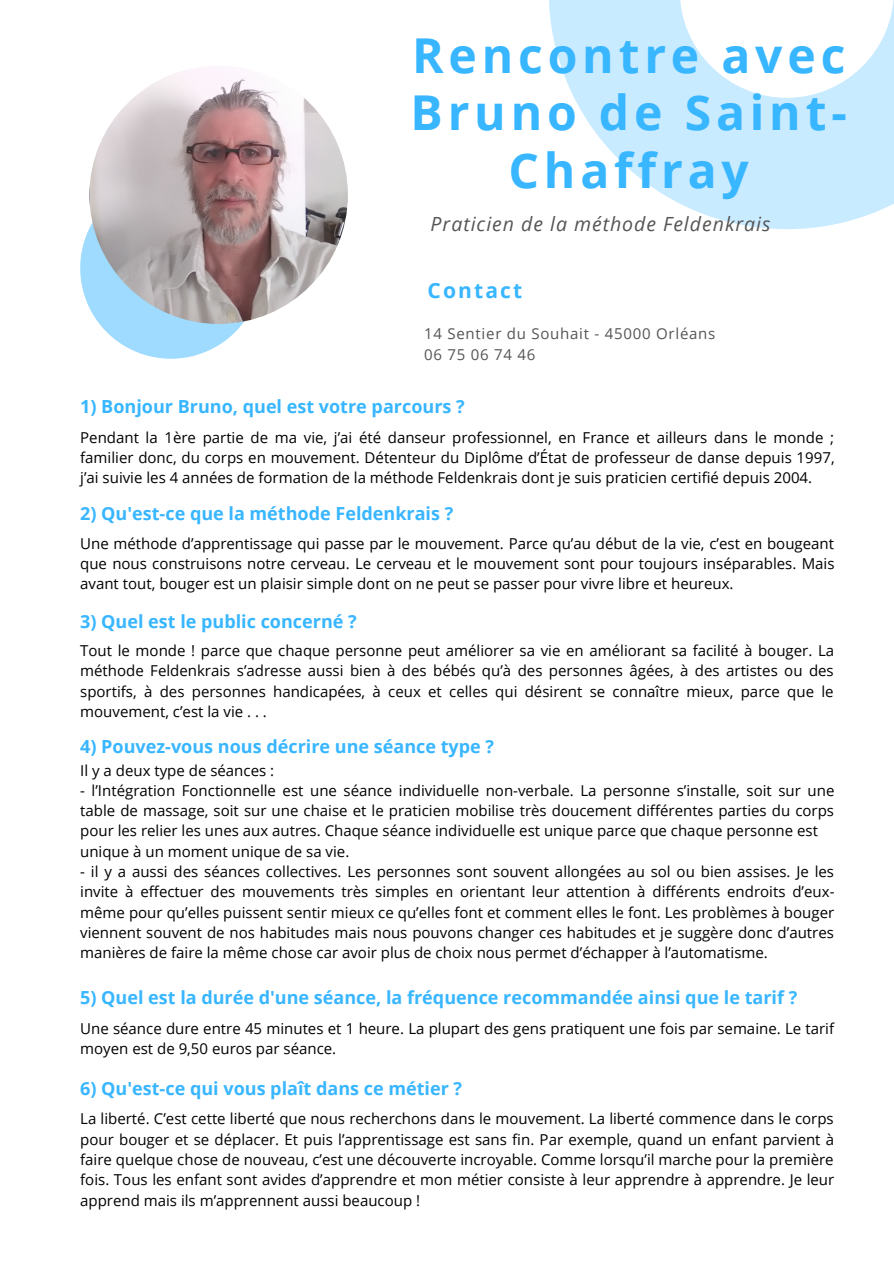
<style>
.page{position:relative;width:894px;height:1264px;background:#fff}
.page>*{position:absolute;margin:0;border:0;box-sizing:border-box;transform-origin:0 0}
.t1{font:700 48px/57.4px "Open Sans";letter-spacing:.1em;color:#38b6ff;text-align:center}
.t2{font:700 21px "Open Sans";letter-spacing:.1em;color:#38b6ff}
.t3{font:italic 19.5px "Open Sans";letter-spacing:.05em;color:#555}
.t4{font:700 18px "Open Sans";color:#38b6ff}
.t5{font:15px/20.2px "Open Sans";color:#000;text-align:justify}
.t6{font:15px/20.7px "Open Sans";letter-spacing:.05em;color:#555}
</style>
<div class="page">
<svg style="left:549px;top:0;width:344px;height:229px;fill:#c9ebff"></svg>
<svg style="left:80px;top:223px;width:180px;height:136px"></svg>
<img style="left:89px;top:66px;width:259px;height:258px;border-radius:50%">
<h1 class="t1" style="left:410px;top:25px;width:437px">Rencontre avec<br>Bruno de Saint-<br>Chaffray</h1>
<h3 class="t3" style="left:430px;top:210px;width:341px">Praticien de la méthode Feldenkrais</h3>
<h2 class="t2" style="left:427px;top:275px;width:96px">Contact</h2>
<p class="t6" style="left:424px;top:323px;width:293px">14 Sentier du Souhait - 45000 Orléans<br>06 75 06 74 46</p>
<p class="t4" style="left:80px;top:393px;width:386px">1) Bonjour Bruno, quel est votre parcours ?</p>
<p class="t5" style="left:80px;top:427px;width:755px">Pendant la 1ère partie de ma vie, j’ai été danseur professionnel, en France et ailleurs dans le monde ; familier donc, du corps en mouvement. Détenteur du Diplôme d’État de professeur de danse depuis 1997, j’ai suivie les 4 années de formation de la méthode Feldenkrais dont je suis praticien certifié depuis 2004.</p>
<p class="t4" style="left:80px;top:501px;width:374px">2) Qu'est-ce que la méthode Feldenkrais ?</p>
<p class="t5" style="left:80px;top:532px;width:755px">Une méthode d’apprentissage qui passe par le mouvement. Parce qu’au début de la vie, c’est en bougeant que nous construisons notre cerveau. Le cerveau et le mouvement sont pour toujours inséparables. Mais avant tout, bouger est un plaisir simple dont on ne peut se passer pour vivre libre et heureux.</p>
<p class="t4" style="left:80px;top:608px;width:278px">3) Quel est le public concerné ?</p>
<p class="t5" style="left:80px;top:640px;width:755px">Tout le monde ! parce que chaque personne peut améliorer sa vie en améliorant sa facilité à bouger. La méthode Feldenkrais s’adresse aussi bien à des bébés qu’à des personnes âgées, à des artistes ou des sportifs, à des personnes handicapées, à ceux et celles qui désirent se connaître mieux, parce que le mouvement, c’est la vie . . .</p>
<p class="t4" style="left:80px;top:733px;width:415px">4) Pouvez-vous nous décrire une séance type ?</p>
<p class="t5" style="left:80px;top:759px;width:195px">Il y a deux type de séances :</p>
<p class="t5" style="left:80px;top:780px;width:755px;text-align:left">- l’Intégration Fonctionnelle est une séance individuelle non-verbale. La personne s’installe, soit sur une table de massage, soit sur une chaise et le praticien mobilise très doucement différentes parties du corps pour les relier les unes aux autres. Chaque séance individuelle est unique parce que chaque personne est unique à un moment unique de sa vie.</p>
<p class="t5" style="left:80px;top:861px;width:755px">- il y a aussi des séances collectives. Les personnes sont souvent allongées au sol ou bien assises. Je les invite à effectuer des mouvements très simples en orientant leur attention à différents endroits d’eux&shy;même pour qu’elles puissent sentir mieux ce qu’elles font et comment elles le font. Les problèmes à bouger viennent souvent de nos habitudes mais nous pouvons changer ces habitudes et je suggère donc d’autres manières de faire la même chose car avoir plus de choix nous permet d’échapper à l’automatisme.</p>
<p class="t4" style="left:80px;top:984px;width:718px">5) Quel est la durée d'une séance, la fréquence recommandée ainsi que le tarif ?</p>
<p class="t5" style="left:80px;top:1017px;width:755px">Une séance dure entre 45 minutes et 1 heure. La plupart des gens pratiquent une fois par semaine. Le tarif moyen est de 9,50 euros par séance.</p>
<p class="t4" style="left:80px;top:1075px;width:383px">6) Qu'est-ce qui vous plaît dans ce métier ?</p>
<p class="t5" style="left:80px;top:1108px;width:755px">La liberté. C’est cette liberté que nous recherchons dans le mouvement. La liberté commence dans le corps pour bouger et se déplacer. Et puis l’apprentissage est sans fin. Par exemple, quand un enfant parvient à faire quelque chose de nouveau, c’est une découverte incroyable. Comme lorsqu’il marche pour la première fois. Tous les enfant sont avides d’apprendre et mon métier consiste à leur apprendre à apprendre. Je leur apprend mais ils m’apprennent aussi beaucoup !</p>
</div>
